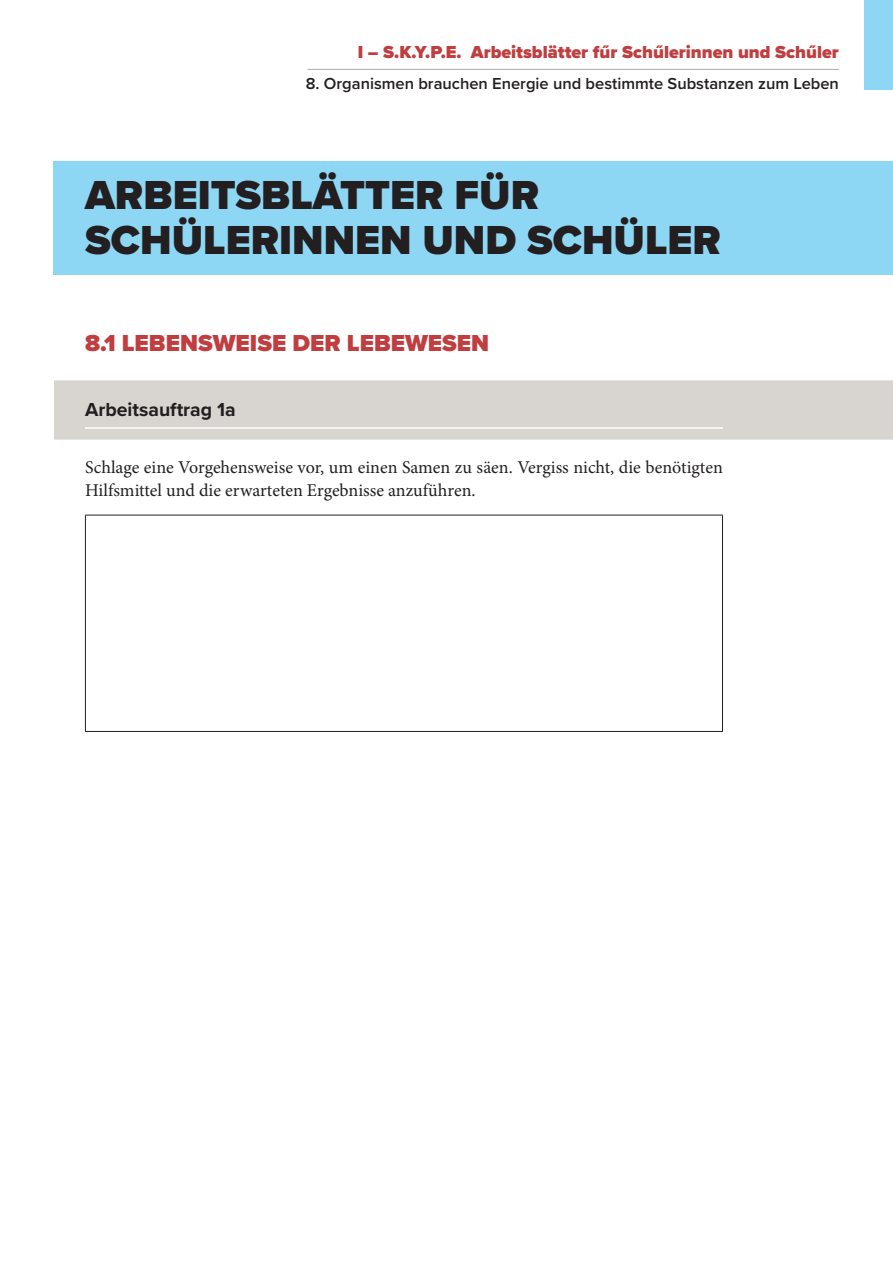
<style>
.page{position:relative;width:893px;height:1263px;background:#fff}
.page>*{position:absolute;margin:0;border:0;box-sizing:border-box;transform-origin:0 0}
.t1{font:900 42px/45px "Proxima Nova";color:#231f20}
.t2{font:900 24px "Proxima Nova";color:#c03e3f}
.t3{font:700 19.5px "Proxima Nova";color:#231f20}
.t4{font:18px/22.5px "Minion Pro";color:#231f20}
.t5{font:900 18px "Proxima Nova";color:#c03e3f}
.t6{font:600 16.5px "Proxima Nova";color:#231f20}
</style>
<div class="page">
<hr style="left:307px;top:69px;width:532px;height:1px;background:#b1ada7">
<div style="left:864px;top:0;width:29px;height:89px;background:#8dd7f5"></div>
<div style="left:54px;top:380px;width:839px;height:60px;background:#d8d4d0"></div>
<hr style="left:85px;top:427px;width:638px;height:2px;background:#fff">
<hr style="left:85px;top:515px;width:638px;height:1px;background:#231f20">
<hr style="left:85px;top:515px;width:1px;height:216px;background:#231f20">
<hr style="left:722px;top:515px;width:1px;height:216px;background:#231f20">
<hr style="left:85px;top:731px;width:638px;height:1px;background:#231f20">
<div style="left:54px;top:162px;width:839px;height:113px;background:#8dd7f5"></div>
<p class="t5" style="left:358px;top:38px;width:483px">I – S.K.Y.P.E. Arbeitsblätter fűr Schűlerinnen und Schűler</p>
<p class="t6" style="left:306px;top:71px;width:535px">8. Organismen brauchen Energie und bestimmte Substanzen zum Leben</p>
<h1 class="t1" style="left:85px;top:172px;width:637px">ARBEITSBLÄTTER FÜR<br>SCHÜLERINNEN UND SCHÜLER</h1>
<h2 class="t2" style="left:85px;top:325px;width:406px">8.1 LEBENSWEISE DER LEBEWESEN</h2>
<p class="t3" style="left:85px;top:395px;width:152px">Arbeitsauftrag 1a</p>
<p class="t4" style="left:85px;top:456px;width:639px">Schlage eine Vorgehensweise vor, um einen Samen zu säen. Vergiss nicht, die benötigten<br>Hilfsmittel und die erwarteten Ergebnisse anzuführen.</p>
</div>
